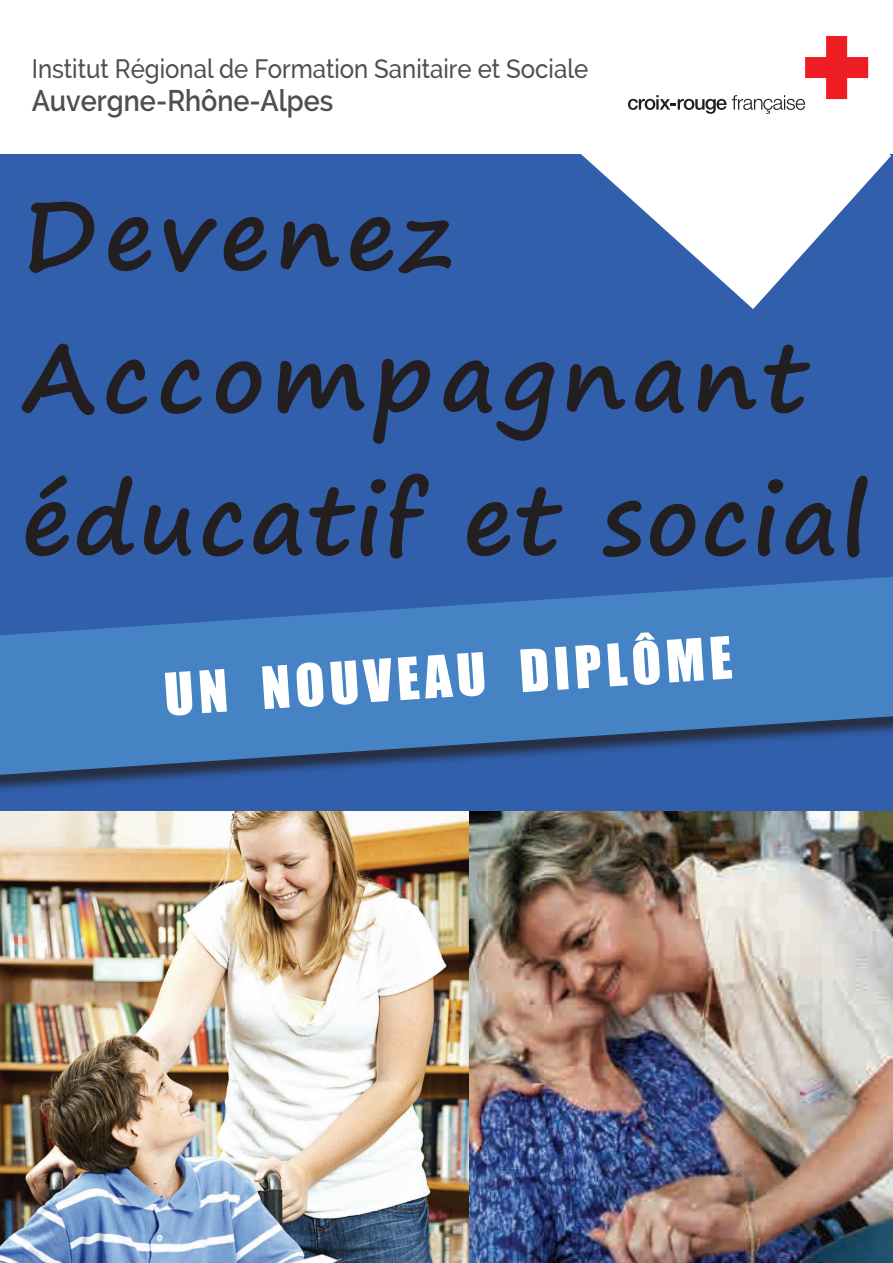
<style>
.page{position:relative;width:893px;height:1263px;background:#fff}
.page>*{position:absolute;margin:0;border:0;box-sizing:border-box;transform-origin:0 0}
.t1{font:700 94.5px/142.5px "Segoe Print";letter-spacing:.07em;color:#231f20}
.t2{font:54px "Impact";color:#fff}
.t3{font:600 30px "Raleway";color:#4e4f50;scale:.9 1}
.t4{font:500 26.7px "Raleway";color:#4e4f50;scale:.9 1}
</style>
<div class="page">
<div style="left:0;top:155px;width:893px;height:669px;background:#315fac"></div>
<svg style="left:580px;top:57px;width:311px;height:252px;fill:#fff"></svg>
<img style="left:0;top:811px;width:893px;height:452px">
<svg style="left:628px;top:36px;width:240px;height:78px"></svg>
<div style="left:0;top:576px;width:893px;height:220px;background:#231f20;opacity:.75"></div>
<svg style="left:0;top:576px;width:893px;height:202px"></svg>
<p class="t4" style="left:32px;top:53px;width:620px">Institut Régional de Formation Sanitaire et Sociale</p>
<p class="t3" style="left:32px;top:83px;width:336px">Auvergne-Rhône-Alpes</p>
<h1 class="t1" style="left:22px;top:161px;width:846px">Devenez<br>Accompagnant éducatif et social</h1>
<h2 class="t2" style="left:161px;top:654px;width:570px;rotate:-4deg">UN NOUVEAU DIPLÔME</h2>
</div>
